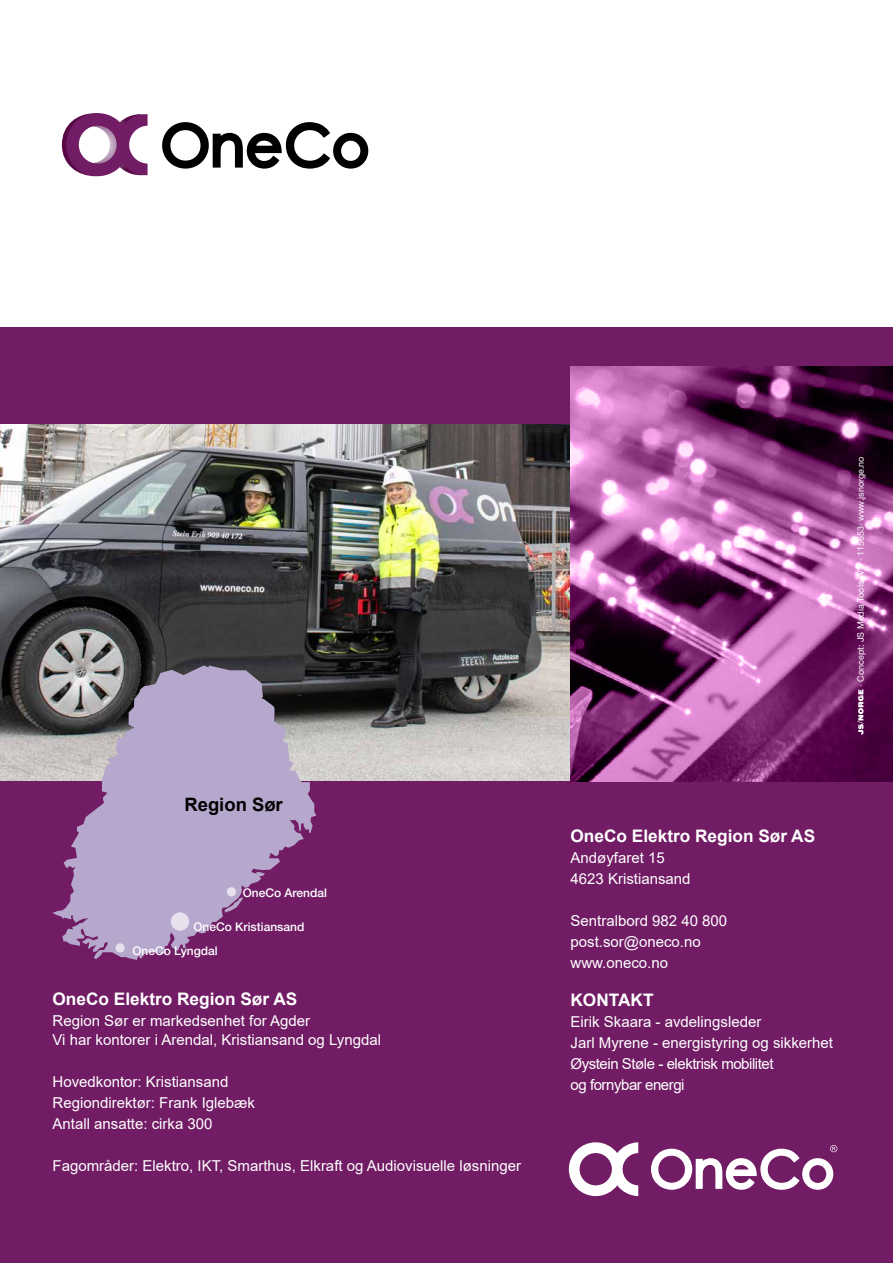
<style>
.page{position:relative;width:893px;height:1263px;background:#fff}
.page>*{position:absolute;margin:0;border:0;box-sizing:border-box;transform-origin:0 0}
.t1{font:700 18.45px "Arial";color:#000}
.t2{font:700 17.25px "Arial";color:#fff}
.t3{font:15px/21px "Arial";color:#fff}
.t4{font:500 12px "Helvetica Neue LT Std";color:#fff}
.t5{font:9px "Helvetica Neue LT Std";color:#fff}
</style>
<div class="page">
<img style="left:0;top:424px;width:570px;height:358px">
<div style="left:0;top:782px;width:893px;height:481px;background:#711c65"></div>
<div style="left:0;top:327px;width:893px;height:97px;background:#711c65"></div>
<svg style="left:569px;top:1142px;width:69px;height:54px"></svg>
<svg style="left:651px;top:1145px;width:186px;height:45px"></svg>
<svg style="left:162px;top:122px;width:206px;height:47px"></svg>
<svg style="left:62px;top:113px;width:86px;height:63px"></svg>
<img style="left:570px;top:367px;width:323px;height:415px">
<svg style="left:53px;top:665px;width:263px;height:295px;fill:#b6a7cc"></svg>
<svg style="left:225px;top:897px;width:18px;height:15px"></svg>
<div style="left:171px;top:912px;width:18px;height:19px;background:#e7e1ee;border-radius:50%"></div>
<div style="left:227px;top:887px;width:9px;height:9px;background:#e7e1ee;border-radius:50%"></div>
<div style="left:116px;top:943px;width:9px;height:9px;background:#e7e1ee;border-radius:50%"></div>
<svg style="left:857px;top:689px;width:6px;height:46px"></svg>
<p class="t1" style="left:184px;top:791px;width:100px">Region Sør</p>
<p class="t4" style="left:243px;top:886px;width:86px">OneCo Arendal</p>
<p class="t4" style="left:193px;top:919px;width:112px">OneCo Kristiansand</p>
<p class="t4" style="left:132px;top:943px;width:87px">OneCo Lyngdal</p>
<p class="t2" style="left:53px;top:987px;width:246px">OneCo Elektro Region Sør AS</p>
<p class="t3" style="left:53px;top:1011px;width:330px;line-height:18.8px">Region Sør er markedsenhet for Agder<br>Vi har kontorer i Arendal, Kristiansand og Lyngdal</p>
<p class="t3" style="left:53px;top:1071px;width:204px">Hovedkontor: Kristiansand<br>Regiondirektør: Frank Iglebæk<br>Antall ansatte: cirka 300</p>
<p class="t3" style="left:53px;top:1155px;width:470px">Fagområder: Elektro, IKT, Smarthus, Elkraft og Audiovisuelle løsninger</p>
<p class="t5" style="left:855px;top:687px;width:232px;rotate:-90deg">· Concept: JS Media Tools A/S · 115653· www.jsnorge.no</p>
<p class="t2" style="left:570px;top:823px;width:246px">OneCo Elektro Region Sør AS</p>
<p class="t3" style="left:570px;top:847px;width:122px">Andøyfaret 15<br>4623 Kristiansand</p>
<p class="t3" style="left:570px;top:910px;width:158px">Sentralbord 982 40 800 post.sor@oneco.no www.oneco.no</p>
<p class="t2" style="left:570px;top:987px;width:85px">KONTAKT</p>
<p class="t3" style="left:570px;top:1011px;width:264px">Eirik Skaara - avdelingsleder<br>Jarl Myrene - energistyring og sikkerhet<br>Øystein Støle - elektrisk mobilitet<br>og fornybar energi</p>
</div>
